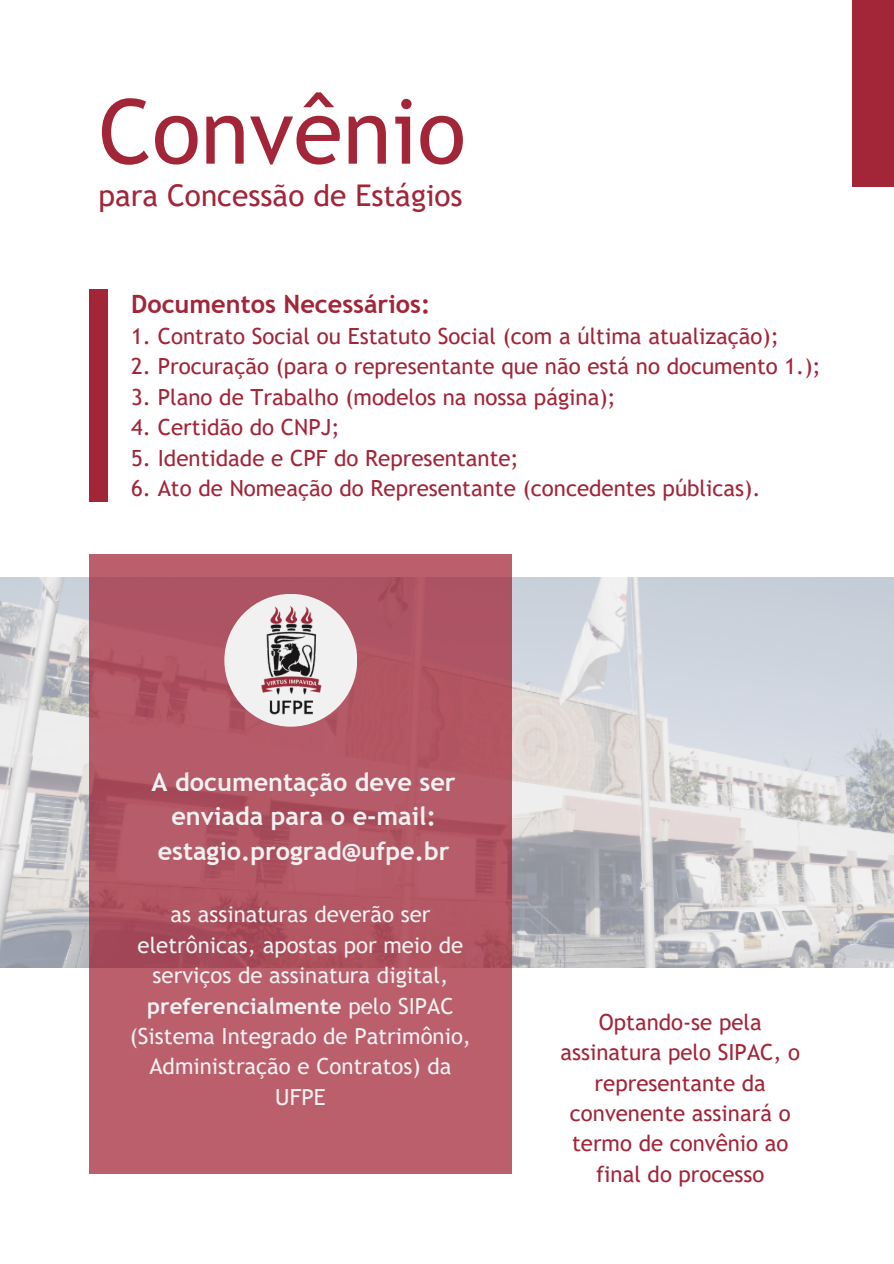
<style>
.page{position:relative;width:894px;height:1264px;background:#fff}
.page>*{position:absolute;margin:0;border:0;box-sizing:border-box;transform-origin:0 0}
.t1{font:89.85px "Trebuchet MS";color:#a22538}
.t2{font:29.85px "Trebuchet MS";color:#a22538}
.t3{font:700 25.2px/34.8px "Trebuchet MS";color:#f2f1f2;text-align:center}
.t4{font:700 25.2px "Trebuchet MS";color:#a22538}
.t5{font:22.2px/30.3px "Trebuchet MS";color:#a22538;text-align:center}
.t6{font:22.2px/30.3px "Trebuchet MS";color:#f2f1f2;text-align:center}
.s1{font-weight:700}
</style>
<div class="page">
<div style="left:89px;top:289px;width:18px;height:212px;background:#a22538"></div>
<img style="left:0;top:577px;width:893px;height:390px">
<svg style="left:89px;top:554px;width:422px;height:619px;background:#b45967"></svg>
<div style="left:224px;top:594px;width:133px;height:132px;background:#f2f1f2;border-radius:50%"></div>
<div style="left:851px;top:0;width:42px;height:187px;background:#a22538"></div>
<img style="left:230px;top:600px;width:121px;height:120px">
<p class="t1" style="left:98px;top:79px;width:368px">Convênio</p>
<p class="t2" style="left:98px;top:178px;width:365px">para Concessão de Estágios</p>
<p class="t4" style="left:131px;top:289px;width:300px">Documentos Necessários:</p>
<p class="t5" style="left:131px;top:321px;width:649px">1. Contrato Social ou Estatuto Social (com a última atualização);</p>
<p class="t5" style="left:131px;top:351px;width:691px">2. Procuração (para o representante que não está no documento 1.);</p>
<p class="t5" style="left:131px;top:382px;width:486px">3. Plano de Trabalho (modelos na nossa página);</p>
<p class="t5" style="left:131px;top:412px;width:210px">4. Certidão do CNPJ;</p>
<p class="t5" style="left:131px;top:442px;width:389px">5. Identidade e CPF do Representante;</p>
<p class="t5" style="left:131px;top:473px;width:630px">6. Ato de Nomeação do Representante (concedentes públicas).</p>
<h2 class="t3" style="left:151px;top:764px;width:305px">A documentação deve ser enviada para o e-mail: estagio.prograd@ufpe.br</h2>
<p class="t6" style="left:130px;top:899px;width:343px">as assinaturas deverão ser eletrônicas, apostas por meio de serviços de assinatura digital, <span class="s1">preferencialmente</span> pelo SIPAC (Sistema Integrado de Patrimônio,<br>Administração e Contratos) da<br>UFPE</p>
<p class="t5" style="left:560px;top:1006px;width:241px">Optando-se pela assinatura pelo SIPAC, o representante da convenente assinará o termo de convênio ao final do processo</p>
</div>
